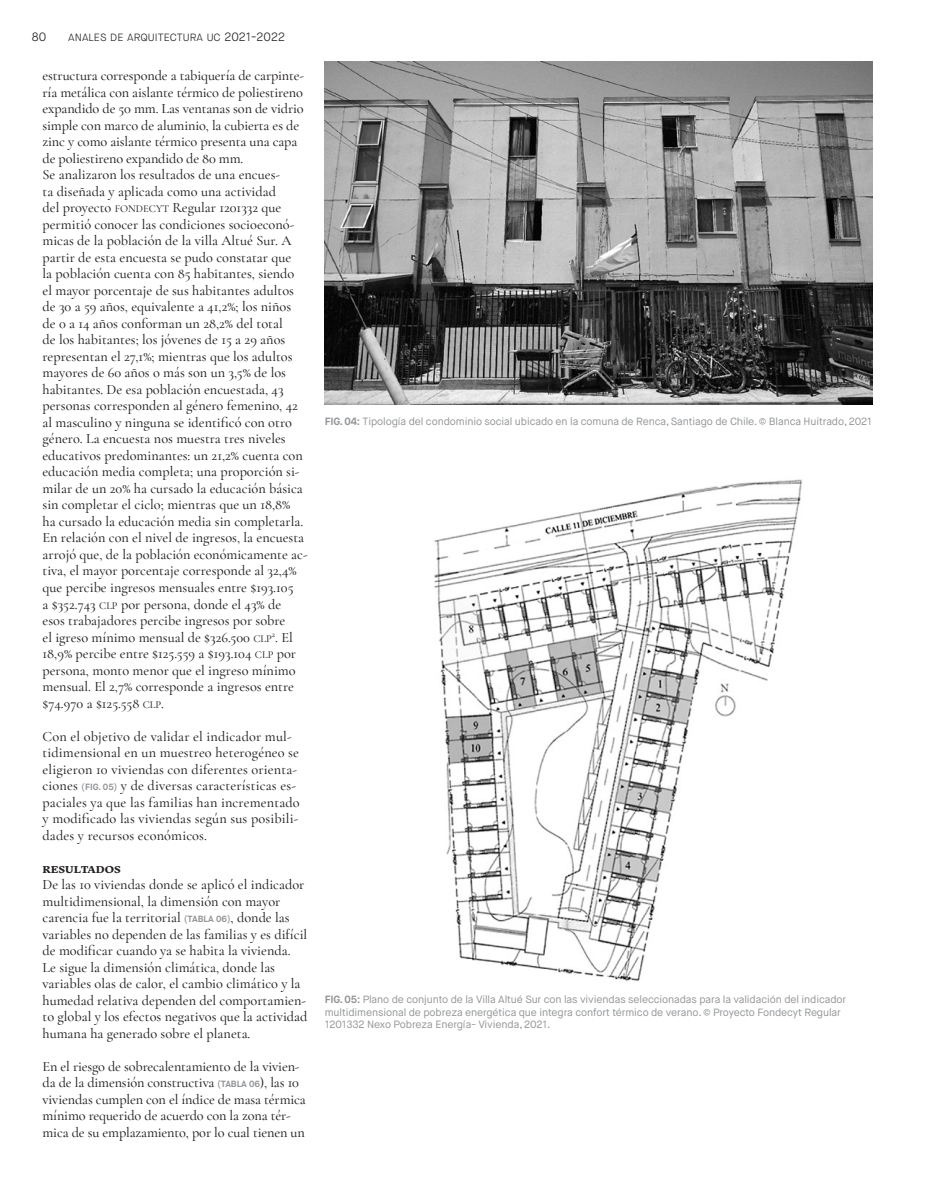
<style>
.page{position:relative;width:936px;height:1191px;background:#fff}
.page>*{position:absolute;margin:0;border:0;box-sizing:border-box;transform-origin:0 0}
._01_-_TITULO{font:500 14.25px/16.5px "Cormorant Garamond";color:#231f20}
._01_-_TITULO-2{font:700 13.5px "GT Sectra";color:#231f20}
.t1{font:300 12px "Maison Neue";color:#231f20}
._05_-_PIE_DE_FOTO{font:10.5px/12.6px "Maison Neue";letter-spacing:-.01em;color:#939598}
.t2{font:300 10.5px "Maison Neue";color:#231f20}
.s1{font-size:12px}
.s2{font-size:10.5px}
.s3{font-family:"Maison Neue";font-weight:700;font-size:9px;color:#939598}
.s4{font-weight:700}
</style>
<div class="page">
<img style="left:325px;top:62px;width:547px;height:342px">
<img style="left:434px;top:479px;width:368px;height:502px">
<p class="t1" style="left:32px;top:29px;width:16px">80</p>
<p class="t2" style="left:68px;top:31px;width:218px">ANALES DE ARQUITECTURA UC <span class="s1">2021-2022</span></p>
<p class="_01_-_TITULO" style="left:43px;top:67px;width:263px">estructura corresponde a tabiquería de carpinte&shy;ría metálica con aislante térmico de poliestireno expandido de 50 mm. Las ventanas son de vidrio simple con marco de aluminio, la cubierta es de zinc y como aislante térmico presenta una capa de poliestireno expandido de 80 mm.</p>
<p class="_01_-_TITULO" style="left:43px;top:166px;width:267px">Se analizaron los resultados de una encues-<br>ta diseñada y aplicada como una actividad<br>del proyecto <span class="s2">FONDECYT</span> Regular 1201332 que permitió conocer las condiciones socioeconó&shy;micas de la población de la villa Altué Sur. A partir de esta encuesta se pudo constatar que<br>la población cuenta con 85 habitantes, siendo<br>el mayor porcentaje de sus habitantes adultos de 30 a 59 años, equivalente a 41,2%; los niños de 0 a 14 años conforman un 28,2% del total<br>de los habitantes; los jóvenes de 15 a 29 años representan el 27,1%; mientras que los adultos mayores de 60 años o más son un 3,5% de los habitantes. De esa población encuestada, 43 personas corresponden al género femenino, 42 al masculino y ninguna se identificó con otro género. La encuesta nos muestra tres niveles educativos predominantes: un 21,2% cuenta con educación media completa; una proporción si&shy;milar de un 20% ha cursado la educación básica sin completar el ciclo; mientras que un 18,8%<br>ha cursado la educación media sin completarla.<br>En relación con el nivel de ingresos, la encuesta arrojó que, de la población económicamente ac&shy;tiva, el mayor porcentaje corresponde al 32,4% que percibe ingresos mensuales entre $193.105<br>a $352.743 <span class="s2">CLP</span> por persona, donde el 43% de<br>esos trabajadores percibe ingresos por sobre<br>el igreso mínimo mensual de $326.500 <span class="s2">CLP</span><sup>2</sup>. El 18,9% percibe entre $125.559 a $193.104 <span class="s2">CLP</span> por persona, monto menor que el ingreso mínimo mensual. El 2,7% corresponde a ingresos entre $74.970 a $125.558 <span class="s2">CLP</span>.</p>
<p class="_01_-_TITULO" style="left:43px;top:727px;width:259px">Con el objetivo de validar el indicador mul&shy;tidimensional en un muestreo heterogéneo se eligieron 10 viviendas con diferentes orienta&shy;ciones <span class="s3">(FIG. 05)</span> y de diversas características es&shy;paciales ya que las familias han incrementado y modificado las viviendas según sus posibili&shy;dades y recursos económicos.</p>
<p class="_01_-_TITULO-2" style="left:43px;top:859px;width:80px">resultados</p>
<p class="_01_-_TITULO" style="left:43px;top:876px;width:266px">De las 10 viviendas donde se aplicó el indicador multidimensional, la dimensión con mayor carencia fue la territorial <span class="s3">(TABLA 06)</span>, donde las variables no dependen de las familias y es difícil de modificar cuando ya se habita la vivienda.<br>Le sigue la dimensión climática, donde las variables olas de calor, el cambio climático y la humedad relativa dependen del comportamien&shy;to global y los efectos negativos que la actividad humana ha generado sobre el planeta.</p>
<p class="_01_-_TITULO" style="left:43px;top:1057px;width:265px">En el riesgo de sobrecalentamiento de la vivien&shy;da de la dimensión constructiva <span class="s3">(TABLA 06</span>), las 10 viviendas cumplen con el índice de masa térmica mínimo requerido de acuerdo con la zona tér&shy;mica de su emplazamiento, por lo cual tienen un</p>
<p class="_05_-_PIE_DE_FOTO" style="left:325px;top:415px;width:548px"><span class="s4">FIG</span><span class="s4">. 0</span><span class="s4">4:</span> Tipología del condominio social ubicado en la comuna de Renca, Santiago de Chile. © Blanca Huitrado, 2021</p>
<p class="_05_-_PIE_DE_FOTO" style="left:325px;top:993px;width:523px"><span class="s4">FIG</span><span class="s4">. 0</span><span class="s4">5:</span> Plano de conjunto de la Villa Altué Sur con las viviendas seleccionadas para la validación del indicador multidimensional de pobreza energética que integra confort térmico de verano. © Proyecto Fondecyt Regular<br>1201332 Nexo Pobreza Energía- Vivienda, 2021.</p>
</div>
